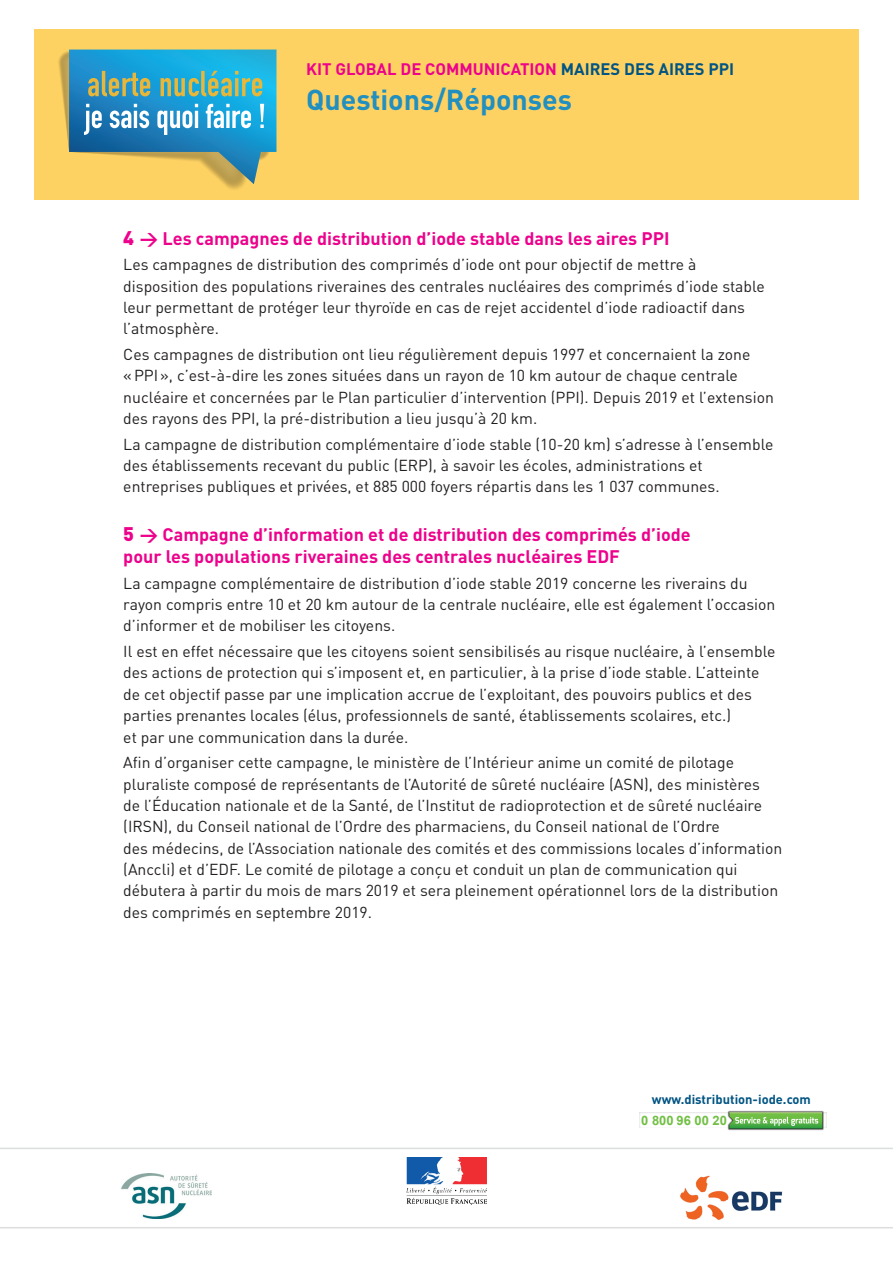
<style>
.page{position:relative;width:893px;height:1263px;background:#fff}
.page>*{position:absolute;margin:0;border:0;box-sizing:border-box;transform-origin:0 0}
.t1{font:700 28.5px "DIN";color:#218fc0}
.t2{font:700 18px/22.5px "DIN";color:#ed028c}
.t3{font:700 16.5px "DIN";color:#ed028c}
.t4{font:15.75px/21.3px "DIN";color:#231f20}
.t5{font:700 12.9px "DIN";color:#015483}
.t6{font:700 12.9px "Arial";color:#71bf44}
.s1{color:#015483}
.s2{font-weight:900;font-size:19.5px}
</style>
<div class="page">
<div style="left:34px;top:30px;width:825px;height:170px;background:#fed262"></div>
<svg style="left:58px;top:50px;width:218px;height:139px"></svg>
<img style="left:728px;top:1111px;width:96px;height:19px">
<svg style="left:729px;top:1112px;width:93px;height:16px"></svg>
<svg style="left:0;top:1148px;width:893px;height:80px"></svg>
<img style="left:114px;top:1173px;width:98px;height:45px">
<img style="left:406px;top:1157px;width:81px;height:47px">
<img style="left:678px;top:1174px;width:104px;height:47px">
<p class="t3" style="left:306px;top:59px;width:430px">KIT GLOBAL DE COMMUNICATION <span class="s1">MAIRES DES AIRES PPI</span></p>
<h1 class="t1" style="left:306px;top:81px;width:267px">Questions/Réponses</h1>
<p class="t2" style="left:123px;top:226px;width:548px"><span class="s2">4</span> &gt; Les campagnes de distribution d’iode stable dans les aires PPI</p>
<p class="t4" style="left:123px;top:254px;width:643px">Les campagnes de distribution des comprimés d’iode ont pour objectif de mettre à disposition des populations riveraines des centrales nucléaires des comprimés d’iode stable leur permettant de protéger leur thyroïde en cas de rejet accidentel d’iode radioactif dans l’atmosphère.</p>
<p class="t4" style="left:123px;top:343px;width:652px">Ces campagnes de distribution ont lieu régulièrement depuis 1997 et concernaient la zone «PPI», c’est-à-dire les zones situées dans un rayon de 10 km autour de chaque centrale nucléaire et concernées par le Plan particulier d’intervention (PPI). Depuis 2019 et l’extension des rayons des PPI, la pré-distribution a lieu jusqu’à 20 km.</p>
<p class="t4" style="left:123px;top:433px;width:652px">La campagne de distribution complémentaire d’iode stable (10-20 km) s’adresse à l’ensemble des établissements recevant du public (ERP), à savoir les écoles, administrations et entreprises publiques et privées, et 885 000 foyers répartis dans les 1 037 communes.</p>
<p class="t2" style="left:123px;top:522px;width:569px"><span class="s2">5</span> &gt; Campagne d’information et de distribution des comprimés d’iode pour les populations riveraines des centrales nucléaires EDF</p>
<p class="t4" style="left:123px;top:572px;width:654px">La campagne complémentaire de distribution d’iode stable 2019 concerne les riverains du rayon compris entre 10 et 20 km autour de la centrale nucléaire, elle est également l’occasion d’informer et de mobiliser les citoyens.</p>
<p class="t4" style="left:123px;top:640px;width:653px">Il est en effet nécessaire que les citoyens soient sensibilisés au risque nucléaire, à l’ensemble des actions de protection qui s’imposent et, en particulier, à la prise d’iode stable. L’atteinte de cet objectif passe par une implication accrue de l’exploitant, des pouvoirs publics et des parties prenantes locales (élus, professionnels de santé, établissements scolaires, etc.)<br>et par une communication dans la durée.</p>
<p class="t4" style="left:123px;top:751px;width:661px">Afin d’organiser cette campagne, le ministère de l’Intérieur anime un comité de pilotage pluraliste composé de représentants de l’Autorité de sûreté nucléaire (ASN), des ministères<br>de l’Éducation nationale et de la Santé, de l’Institut de radioprotection et de sûreté nucléaire (IRSN), du Conseil national de l’Ordre des pharmaciens, du Conseil national de l’Ordre<br>des médecins, de l’Association nationale des comités et des commissions locales d’information (Anccli) et d’EDF. Le comité de pilotage a conçu et conduit un plan de communication qui débutera à partir du mois de mars 2019 et sera pleinement opérationnel lors de la distribution des comprimés en septembre 2019.</p>
<p class="t5" style="left:652px;top:1090px;width:161px">www.distribution-iode.com</p>
<p class="t6" style="left:641px;top:1112px;width:87px">0 800 96 00 20</p>
</div>
